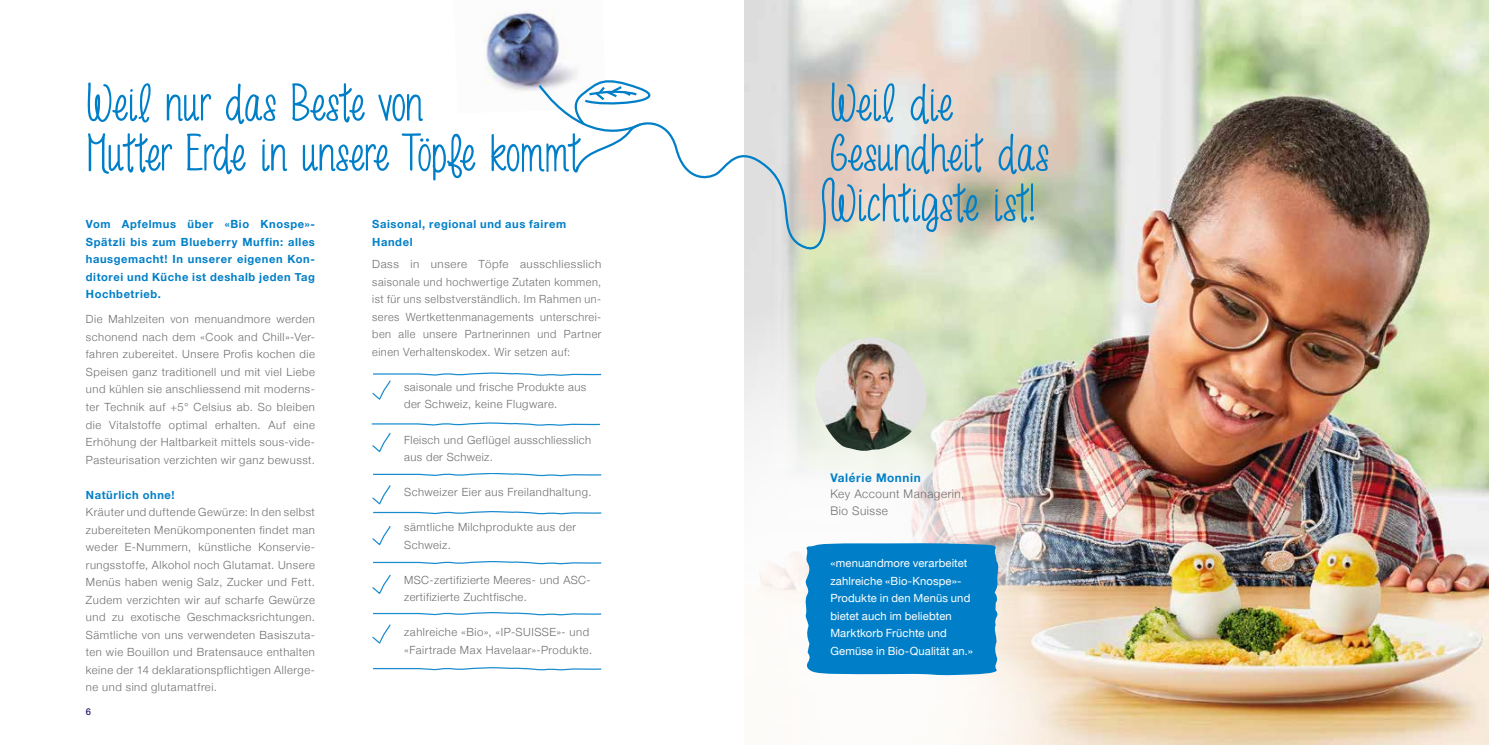
<style>
.page{position:relative;width:1489px;height:745px;background:#fff}
.page>*{position:absolute;margin:0;border:0;box-sizing:border-box;transform-origin:0 0}
.t1{font:500 50px/50px "menuandmorefont";letter-spacing:-.015em;color:#007fc8}
.t2{font:300 11.88px/16.2px "Helvetica Neue";letter-spacing:.045em;color:#706f6f}
.t3{font:700 11.88px "Helvetica Neue";letter-spacing:.05em;color:#007fc8}
.t4{font:300 11.25px/17.5px "Helvetica Neue";letter-spacing:.045em;color:#706f6f}
.t5{font:700 11.25px/17.5px "Helvetica Neue";letter-spacing:.055em;color:#007fc8;text-align:justify}
.t6{font:11.25px/17.5px "Helvetica Neue";letter-spacing:.01em;color:#fff}
.t7{font:500 9.38px "Helvetica Neue";color:#2b2577}
</style>
<div class="page">
<img style="left:744px;top:0;width:744px;height:744px">
<img style="left:744px;top:299px;width:351px;height:445px">
<img style="left:814px;top:337px;width:113px;height:114px">
<img style="left:483px;top:11px;width:94px;height:81px">
<svg style="left:537px;top:75px;width:298px;height:189px"></svg>
<svg style="left:372px;top:624px;width:19px;height:19px"></svg>
<svg style="left:372px;top:485px;width:19px;height:19px"></svg>
<svg style="left:372px;top:526px;width:19px;height:19px"></svg>
<svg style="left:372px;top:574px;width:19px;height:20px"></svg>
<div style="left:803px;top:542px;width:197px;height:132px;background:#007fc8"></div>
<svg style="left:372px;top:372px;width:230px;height:28px"></svg>
<svg style="left:373px;top:473px;width:229px;height:4px"></svg>
<svg style="left:373px;top:561px;width:229px;height:4px"></svg>
<svg style="left:373px;top:511px;width:229px;height:4px"></svg>
<svg style="left:373px;top:612px;width:229px;height:4px"></svg>
<svg style="left:373px;top:667px;width:229px;height:4px"></svg>
<svg style="left:371px;top:422px;width:229px;height:30px"></svg>
<h1 class="t1" style="left:86px;top:81px;width:496px">Weil nur das Beste von<br>Mutter Erde in unsere Töpfe kommt</h1>
<h1 class="t1" style="left:829px;top:81px;width:221px">Weil die<br>Gesundheit das<br>Wichtigste ist!</h1>
<p class="t5" style="left:372px;top:216px;width:195px">Saisonal, regional und aus fairem<br>Handel</p>
<p class="t4" style="left:372px;top:254px;width:230px;text-align:justify">Dass in unsere Töpfe ausschliesslich saisonale und hochwertige Zutaten kommen, ist für uns selbstverständlich. Im Rahmen un&shy;seres Wertkettenmanagements unterschrei&shy;ben alle unsere Partnerinnen und Partner einen Verhaltenskodex. Wir setzen auf:</p>
<p class="t4" style="left:404px;top:377px;width:183px">saisonale und frische Produkte aus der Schweiz, keine Flugware.</p>
<p class="t4" style="left:404px;top:429px;width:188px">Fleisch und Geflügel ausschliesslich aus der Schweiz.</p>
<p class="t4" style="left:404px;top:482px;width:189px">Schweizer Eier aus Freilandhaltung.</p>
<p class="t4" style="left:404px;top:517px;width:173px">sämtliche Milchprodukte aus der<br>Schweiz.</p>
<p class="t4" style="left:404px;top:569px;width:188px">MSC-zertifizierte Meeres- und ASC&shy;zertifizierte Zuchtfische.</p>
<p class="t4" style="left:404px;top:622px;width:189px">zahlreiche «Bio», «IP-SUISSE»- und «Fairtrade Max Havelaar»-Produkte.</p>
<p class="t5" style="left:86px;top:216px;width:230px">Vom Apfelmus über «Bio Knospe»- Spätzli bis zum Blueberry Muffin: alles hausgemacht! In unserer eigenen Kon&shy;ditorei und Küche ist deshalb jeden Tag Hochbetrieb.</p>
<p class="t4" style="left:86px;top:309px;width:230px;text-align:justify">Die Mahlzeiten von menuandmore werden schonend nach dem «Cook and Chill»-Ver&shy;fahren zubereitet. Unsere Profis kochen die Speisen ganz traditionell und mit viel Liebe und kühlen sie anschliessend mit moderns&shy;ter Technik auf +5° Celsius ab. So bleiben die Vitalstoffe optimal erhalten. Auf eine Erhöhung der Haltbarkeit mittels sous-vide-Pasteurisation verzichten wir ganz bewusst.</p>
<p class="t5" style="left:86px;top:486px;width:90px">Natürlich ohne!</p>
<p class="t4" style="left:86px;top:502px;width:230px;text-align:justify">Kräuter und duftende Gewürze: In den selbst zubereiteten Menükomponenten findet man weder E-Nummern, künstliche Konservie&shy;rungsstoffe, Alkohol noch Glutamat. Unsere Menüs haben wenig Salz, Zucker und Fett.<br>Zudem verzichten wir auf scharfe Gewürze und zu exotische Geschmacksrichtungen.<br>Sämtliche von uns verwendeten Basiszuta&shy;ten wie Bouillon und Bratensauce enthalten keine der 14 deklarationspflichtigen Allerge&shy;ne und sind glutamatfrei.</p>
<p class="t3" style="left:830px;top:468px;width:92px">Valérie Monnin</p>
<p class="t2" style="left:830px;top:484px;width:136px">Key Account Managerin,<br>Bio Suisse</p>
<p class="t6" style="left:830px;top:554px;width:144px">«menuandmore verarbeitet zahlreiche «Bio-Knospe»-<br>Produkte in den Menüs und bietet auch im beliebten<br>Marktkorb Früchte und<br>Gemüse in Bio-Qualität an.»</p>
<p class="t7" style="left:86px;top:703px;width:7px">6</p>
</div>
